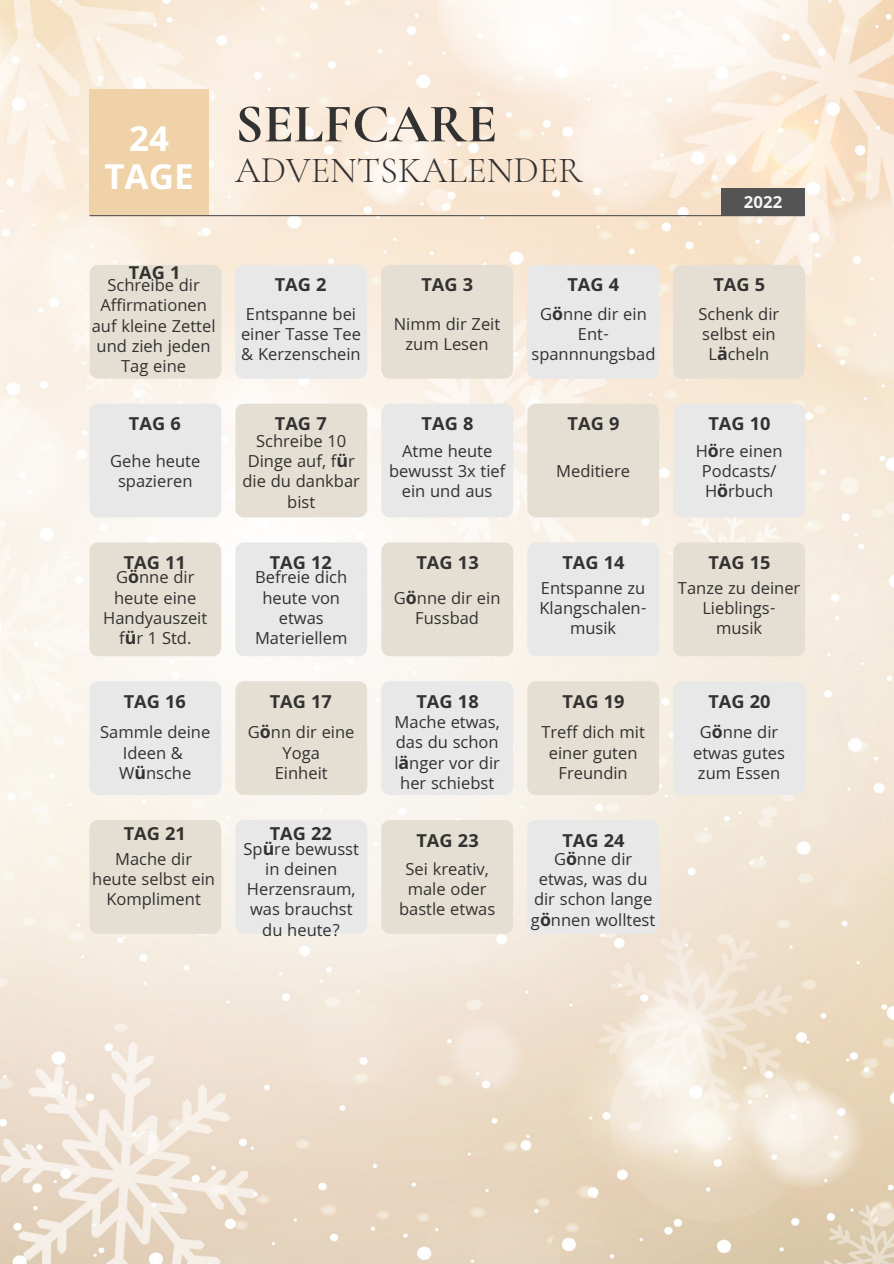
<style>
.page{position:relative;width:894px;height:1264px;background:#fff}
.page>*{position:absolute;margin:0;border:0;box-sizing:border-box;transform-origin:0 0}
.t1{font:700 54.75px "Cormorant Garamond";color:#323232}
.t2{font:700 37.5px "Khula";color:#fff}
.t3{font:300 36.75px "Cormorant Garamond";color:#323232}
.t4{font:700 19.5px "Khula";color:#323232}
.t5{font:700 18px "Khula";color:#f5f5f5}
.t6{font:17.7px/20.2px "Khula";color:#323232;text-align:center}
.s1{font-family:"Noto Sans";font-weight:700}
</style>
<div class="page">
<img style="left:0;top:0;width:893px;height:1263px">
<div style="left:89px;top:89px;width:120px;height:126px;background:#f0d2a9"></div>
<hr style="left:90px;top:215px;width:714px;height:1px;background:#545454">
<div style="left:721px;top:188px;width:83px;height:27px;background:#545454"></div>
<div style="left:89px;top:403px;width:132px;height:114px;background:#e8e8e8;border-radius:9px"></div>
<div style="left:235px;top:403px;width:132px;height:114px;background:#e5dfd3;border-radius:9px"></div>
<div style="left:381px;top:403px;width:132px;height:114px;background:#e8e8e8;border-radius:9px"></div>
<div style="left:527px;top:403px;width:132px;height:114px;background:#e5dfd3;border-radius:9px"></div>
<div style="left:673px;top:403px;width:131px;height:114px;background:#e8e8e8;border-radius:9px"></div>
<div style="left:89px;top:542px;width:132px;height:114px;background:#e5dfd3;border-radius:9px"></div>
<div style="left:235px;top:542px;width:132px;height:114px;background:#e8e8e8;border-radius:9px"></div>
<div style="left:381px;top:542px;width:132px;height:114px;background:#e5dfd3;border-radius:9px"></div>
<div style="left:527px;top:542px;width:132px;height:114px;background:#e8e8e8;border-radius:9px"></div>
<div style="left:673px;top:542px;width:131px;height:114px;background:#e5dfd3;border-radius:9px"></div>
<div style="left:89px;top:681px;width:132px;height:114px;background:#e8e8e8;border-radius:9px"></div>
<div style="left:235px;top:681px;width:132px;height:114px;background:#e5dfd3;border-radius:9px"></div>
<div style="left:381px;top:681px;width:132px;height:114px;background:#e8e8e8;border-radius:9px"></div>
<div style="left:527px;top:681px;width:132px;height:114px;background:#e5dfd3;border-radius:9px"></div>
<div style="left:673px;top:681px;width:131px;height:114px;background:#e8e8e8;border-radius:9px"></div>
<div style="left:89px;top:820px;width:132px;height:113px;background:#e5dfd3;border-radius:9px"></div>
<div style="left:235px;top:820px;width:132px;height:113px;background:#e8e8e8;border-radius:9px"></div>
<div style="left:381px;top:820px;width:132px;height:113px;background:#e5dfd3;border-radius:9px"></div>
<div style="left:527px;top:820px;width:132px;height:113px;background:#e8e8e8;border-radius:9px"></div>
<div style="left:90px;top:265px;width:131px;height:114px;background:#e5dfd3;border-radius:9px"></div>
<div style="left:235px;top:265px;width:132px;height:114px;background:#e8e8e8;border-radius:9px"></div>
<div style="left:381px;top:265px;width:132px;height:114px;background:#e5dfd3;border-radius:9px"></div>
<div style="left:527px;top:265px;width:131px;height:114px;background:#e8e8e8;border-radius:9px"></div>
<div style="left:673px;top:265px;width:131px;height:114px;background:#e5dfd3;border-radius:9px"></div>
<h1 class="t1" style="left:129px;top:91px;width:369px"><sub>24</sub> SELFCARE</h1>
<h2 class="t2" style="left:104px;top:154px;width:91px">TAGE</h2>
<h3 class="t3" style="left:235px;top:148px;width:349px">ADVENTSKALENDER</h3>
<p class="t5" style="left:743px;top:191px;width:40px">2022</p>
<p class="t4" style="left:129px;top:261px;width:53px">TAG 1</p>
<p class="t6" style="left:92px;top:275px;width:125px">Schreibe dir<br>Affirmationen auf kleine Zettel und zieh jeden<br>Tag eine</p>
<p class="t4" style="left:274px;top:273px;width:53px">TAG 2</p>
<p class="t4" style="left:421px;top:273px;width:53px">TAG 3</p>
<p class="t4" style="left:567px;top:273px;width:53px">TAG 4</p>
<p class="t4" style="left:713px;top:273px;width:53px">TAG 5</p>
<p class="t6" style="left:241px;top:303px;width:121px;text-align:left">Entspanne bei einer Tasse Tee &amp; Kerzenschein</p>
<p class="t6" style="left:393px;top:313px;width:108px">Nimm dir Zeit zum Lesen</p>
<p class="t6" style="left:531px;top:303px;width:126px">G<span class="s1">ö</span>nne dir ein<br>Ent&shy;spannnungsbad</p>
<p class="t6" style="left:698px;top:303px;width:82px">Schenk dir selbst ein<br>L<span class="s1">ä</span>cheln</p>
<p class="t4" style="left:129px;top:412px;width:53px">TAG 6</p>
<p class="t4" style="left:275px;top:412px;width:53px">TAG 7</p>
<p class="t4" style="left:421px;top:412px;width:53px">TAG 8</p>
<p class="t4" style="left:567px;top:412px;width:53px">TAG 9</p>
<p class="t4" style="left:708px;top:412px;width:64px">TAG 10</p>
<p class="t6" style="left:110px;top:451px;width:91px">Gehe heute spazieren</p>
<p class="t6" style="left:242px;top:430px;width:119px">Schreibe 10<br>Dinge auf, f<span class="s1">ü</span>r die du dankbar bist</p>
<p class="t6" style="left:389px;top:440px;width:118px">Atme heute bewusst 3x tief ein und aus</p>
<p class="t6" style="left:695px;top:440px;width:88px">H<span class="s1">ö</span>re einen<br>Podcasts/<br>H<span class="s1">ö</span>rbuch</p>
<p class="t6" style="left:556px;top:461px;width:75px">Meditiere</p>
<p class="t4" style="left:124px;top:550px;width:64px">TAG 11</p>
<p class="t4" style="left:269px;top:550px;width:64px">TAG 12</p>
<p class="t4" style="left:416px;top:550px;width:64px">TAG 13</p>
<p class="t4" style="left:562px;top:550px;width:64px">TAG 14</p>
<p class="t4" style="left:708px;top:550px;width:64px">TAG 15</p>
<p class="t6" style="left:103px;top:567px;width:105px">G<span class="s1">ö</span>nne dir heute eine<br>Handyauszeit f<span class="s1">ü</span>r 1 Std.</p>
<p class="t6" style="left:255px;top:567px;width:94px">Befreie dich heute von etwas<br>Materiellem</p>
<p class="t6" style="left:394px;top:587px;width:108px">G<span class="s1">ö</span>nne dir ein<br>Fussbad</p>
<p class="t6" style="left:539px;top:577px;width:109px">Entspanne zu<br>Klangschalen&shy;musik</p>
<p class="t6" style="left:677px;top:577px;width:124px">Tanze zu deiner<br>Lieblings&shy;musik</p>
<p class="t4" style="left:124px;top:689px;width:64px">TAG 16</p>
<p class="t4" style="left:269px;top:689px;width:64px">TAG 17</p>
<p class="t4" style="left:416px;top:689px;width:64px">TAG 18</p>
<p class="t4" style="left:562px;top:689px;width:64px">TAG 19</p>
<p class="t4" style="left:708px;top:689px;width:64px">TAG 20</p>
<p class="t6" style="left:100px;top:722px;width:111px">Sammle deine<br>Ideen &amp;<br>W<span class="s1">ü</span>nsche</p>
<p class="t6" style="left:248px;top:722px;width:108px">G<span class="s1">ö</span>nn dir eine<br>Yoga<br>Einheit</p>
<p class="t6" style="left:394px;top:712px;width:107px">Mache etwas, das du schon l<span class="s1">ä</span>nger vor dir her schiebst</p>
<p class="t6" style="left:541px;top:722px;width:105px">Treff dich mit einer guten<br>Freundin</p>
<p class="t6" style="left:693px;top:722px;width:93px">G<span class="s1">ö</span>nne dir etwas gutes zum Essen</p>
<p class="t4" style="left:124px;top:821px;width:64px">TAG 21</p>
<p class="t4" style="left:269px;top:821px;width:64px">TAG 22</p>
<p class="t4" style="left:416px;top:828px;width:64px">TAG 23</p>
<p class="t4" style="left:562px;top:828px;width:64px">TAG 24</p>
<p class="t6" style="left:243px;top:838px;width:117px">Sp<span class="s1">ü</span>re bewusst in deinen<br>Herzensraum, was brauchst du heute?</p>
<p class="t6" style="left:399px;top:858px;width:98px">Sei kreativ, male oder bastle etwas</p>
<p class="t6" style="left:531px;top:848px;width:126px">G<span class="s1">ö</span>nne dir etwas, was du dir schon lange g<span class="s1">ö</span>nnen wolltest</p>
<p class="t6" style="left:92px;top:848px;width:124px">Mache dir heute selbst ein<br>Kompliment</p>
</div>
